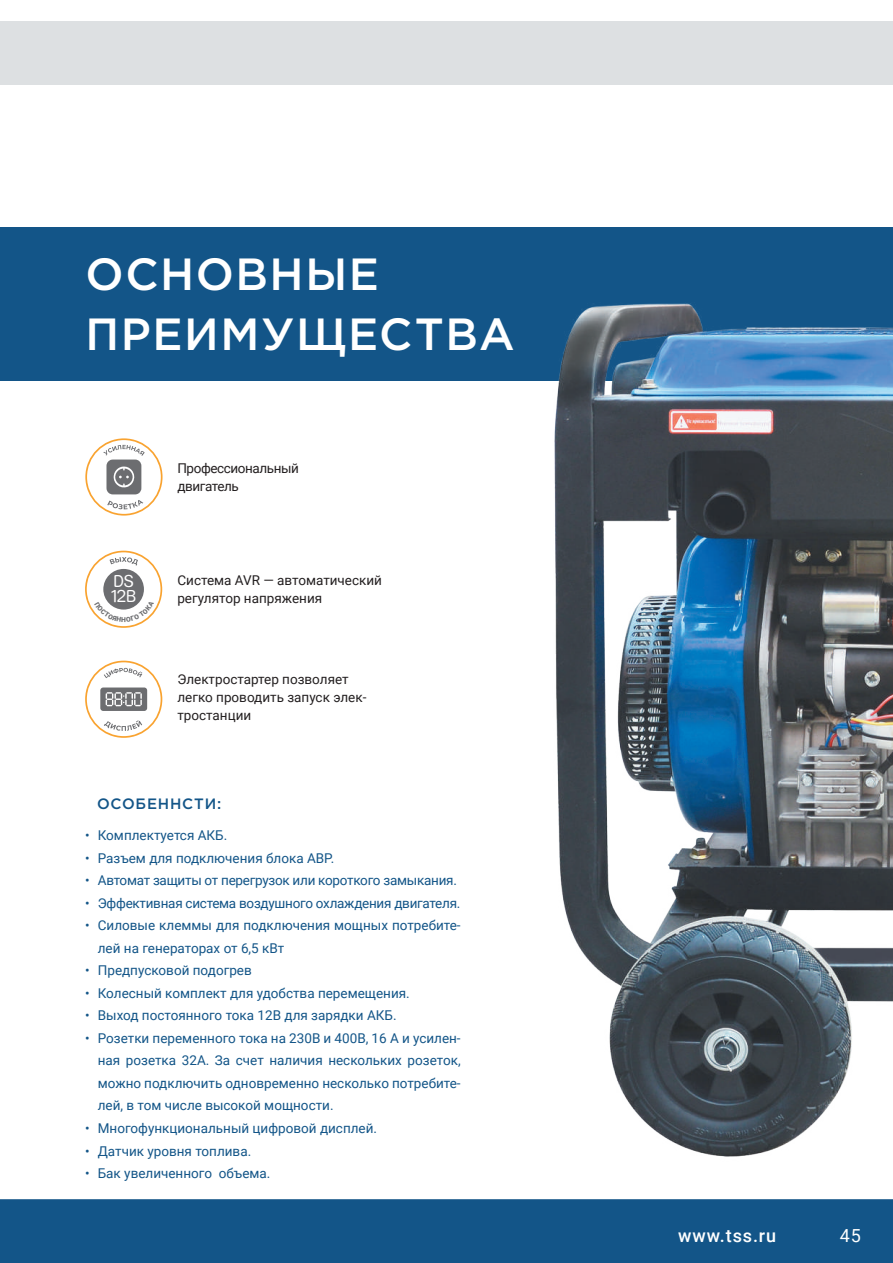
<style>
.page{position:relative;width:893px;height:1263px;background:#fff}
.page>*{position:absolute;margin:0;border:0;box-sizing:border-box;transform-origin:0 0}
.t1{font:500 45px/60px "Gotham Pro";letter-spacing:.035em;color:#fff}
.t2{font:500 18px "Roboto";letter-spacing:.05em;color:#fff}
.t3{font:18px "Roboto";color:#fff}
.t4{font:17.1px/15.1px "Fregat";color:#fff}
.t5{font:500 15px "Gotham Pro";letter-spacing:.05em;color:#135588}
.t6{font:13.5px/22.5px "Roboto";color:#135588}
.t7{font:13.5px/18px "Roboto";color:#231f20}
.t8{font:13.5px "Roboto";letter-spacing:-.02em;color:#135588}
.t9{font:13.5px/18px "Roboto";letter-spacing:-.03em;color:#231f20}
</style>
<div class="page">
<div style="left:0;top:1199px;width:893px;height:64px;background:#135588"></div>
<div style="left:0;top:21px;width:893px;height:64px;background:#dde0e2"></div>
<div style="left:0;top:227px;width:893px;height:154px;background:#135588"></div>
<img style="left:554px;top:303px;width:339px;height:854px">
<svg style="left:85px;top:661px;width:77px;height:77px"></svg>
<svg style="left:85px;top:438px;width:78px;height:78px"></svg>
<svg style="left:85px;top:551px;width:77px;height:77px"></svg>
<h1 class="t1" style="left:85px;top:243px;width:431px">ОСНОВНЫЕ<br>ПРЕИМУЩЕСТВА</h1>
<p class="t4" style="left:111px;top:574px;width:26px">DS<br>12B</p>
<p class="t9" style="left:177px;top:459px;width:123px">Профессиональный двигатель</p>
<p class="t7" style="left:177px;top:571px;width:206px">Система AVR — автоматический</p>
<p class="t7" style="left:177px;top:589px;width:146px">регулятор напряжения</p>
<p class="t7" style="left:177px;top:670px;width:191px">Электростартер позволяет легко проводить запуск элек&shy;тростанции</p>
<p class="t5" style="left:97px;top:796px;width:126px">ОСОБЕННСТИ:</p>
<p class="t6" style="left:85px;top:824px;width:144px">• Комплектуется АКБ.</p>
<p class="t6" style="left:85px;top:846px;width:251px">• Разъем для подключения блока АВР.</p>
<p class="t8" style="left:85px;top:871px;width:373px">• Автомат защиты от перегрузок или короткого замыкания.</p>
<p class="t8" style="left:85px;top:894px;width:377px">• Эффективная система воздушного охлаждения двигателя.</p>
<p class="t6" style="left:98px;top:914px;width:364px;text-indent:-13px">• Силовые клеммы для подключения мощных потребите&shy;лей на генераторах от 6,5 кВт</p>
<p class="t6" style="left:85px;top:959px;width:168px">• Предпусковой подогрев</p>
<p class="t6" style="left:85px;top:981px;width:326px">• Колесный комплект для удобства перемещения.</p>
<p class="t6" style="left:85px;top:1004px;width:313px">• Выход постоянного тока 12В для зарядки АКБ.</p>
<p class="t6" style="left:98px;top:1026px;width:364px;text-align:justify;text-indent:-13px">• Розетки переменного тока на 230В и 400В, 16 А и усилен&shy;ная розетка 32А. За счет наличия нескольких розеток, можно подключить одновременно несколько потребите&shy;лей, в том числе высокой мощности.</p>
<p class="t6" style="left:85px;top:1116px;width:294px">• Многофункциональный цифровой дисплей.</p>
<p class="t6" style="left:85px;top:1139px;width:168px">• Датчик уровня топлива.</p>
<p class="t6" style="left:85px;top:1161px;width:187px">• Бак увеличенного объема.</p>
<h2 class="t2" style="left:678px;top:1223px;width:100px">www.tss.ru</h2>
<h2 class="t3" style="left:840px;top:1223px;width:23px">45</h2>
</div>
